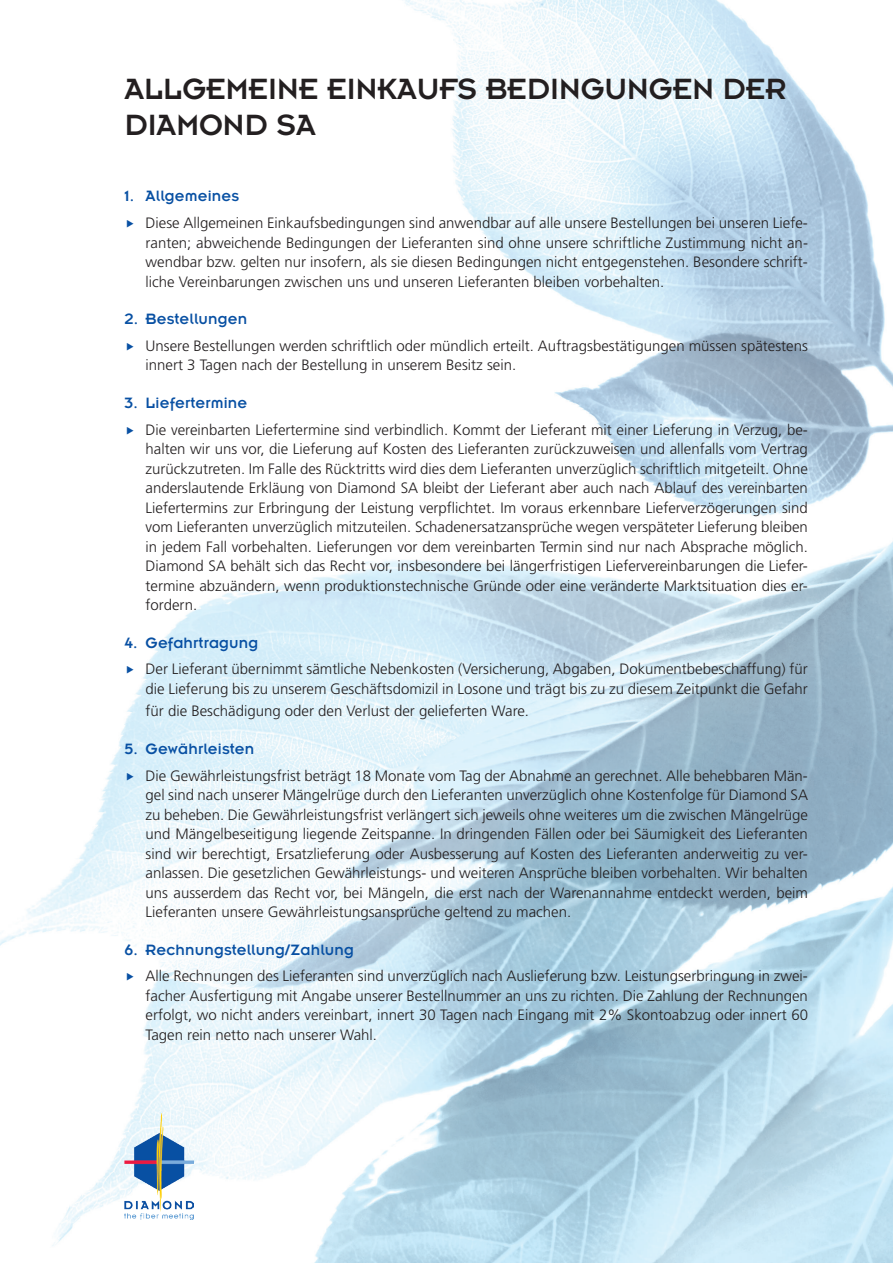
<style>
.page{position:relative;width:893px;height:1263px;background:#fff}
.page>*{position:absolute;margin:0;border:0;box-sizing:border-box;transform-origin:0 0}
.t1{font:32.25px/36px "Insignia";color:#231f20}
.t2{font:16.5px "Insignia";letter-spacing:.01em;color:#0850a3}
.t3{font:300 15px/19.5px "Frutiger LT Std";color:#231f20;text-align:justify}
</style>
<div class="page">
<img style="left:0;top:0;width:893px;height:1263px">
<img style="left:124px;top:1114px;width:69px;height:106px">
<svg style="left:127px;top:220px;width:6px;height:7px"></svg>
<svg style="left:127px;top:343px;width:6px;height:7px"></svg>
<svg style="left:127px;top:426px;width:6px;height:8px"></svg>
<svg style="left:127px;top:666px;width:6px;height:8px"></svg>
<svg style="left:127px;top:772px;width:6px;height:8px"></svg>
<svg style="left:127px;top:973px;width:6px;height:8px"></svg>
<h1 class="t1" style="left:124px;top:71px;width:663px">ALLGEMEINE EINKAUFS BEDINGUNGEN DER<br>DIAMOND SA</h1>
<p class="t2" style="left:124px;top:188px;width:116px">1. Allgemeines</p>
<p class="t3" style="left:146px;top:213px;width:664px">Diese Allgemeinen Einkaufsbedingungen sind anwendbar auf alle unsere Bestellungen bei unseren Liefe&shy;ranten; abweichende Bedingungen der Lieferanten sind ohne unsere schriftliche Zustimmung nicht an&shy;wendbar bzw. gelten nur insofern, als sie diesen Bedingungen nicht entgegenstehen. Besondere schrift&shy;liche Vereinbarungen zwischen uns und unseren Lieferanten bleiben vorbehalten.</p>
<p class="t2" style="left:124px;top:310px;width:124px">2. Bestellungen</p>
<p class="t3" style="left:146px;top:336px;width:664px">Unsere Bestellungen werden schriftlich oder mündlich erteilt. Auftragsbestätigungen müssen spätestens innert 3 Tagen nach der Bestellung in unserem Besitz sein.</p>
<p class="t2" style="left:124px;top:394px;width:124px">3. Liefertermine</p>
<p class="t3" style="left:146px;top:420px;width:664px">Die vereinbarten Liefertermine sind verbindlich. Kommt der Lieferant mit einer Lieferung in Verzug, be&shy;halten wir uns vor, die Lieferung auf Kosten des Lieferanten zurückzuweisen und allenfalls vom Vertrag zurückzutreten. Im Falle des Rücktritts wird dies dem Lieferanten unverzüglich schriftlich mitgeteilt. Ohne anderslautende Erkläung von Diamond SA bleibt der Lieferant aber auch nach Ablauf des vereinbarten Liefertermins zur Erbringung der Leistung verpflichtet. Im voraus erkennbare Lieferverzögerungen sind vom Lieferanten unverzüglich mitzuteilen. Schadenersatzansprüche wegen verspäteter Lieferung bleiben in jedem Fall vorbehalten. Lieferungen vor dem vereinbarten Termin sind nur nach Absprache möglich.<br>Diamond SA behält sich das Recht vor, insbesondere bei längerfristigen Liefervereinbarungen die Liefer&shy;termine abzuändern, wenn produktionstechnische Gründe oder eine veränderte Marktsituation dies er&shy;fordern.</p>
<p class="t2" style="left:124px;top:634px;width:135px">4. Gefahrtragung</p>
<p class="t3" style="left:146px;top:660px;width:664px">Der Lieferant übernimmt sämtliche Nebenkosten (Versicherung, Abgaben, Dokumentbebeschaffung) für die Lieferung bis zu unserem Geschäftsdomizil in Losone und trägt bis zu zu diesem Zeitpunkt die Gefahr</p>
<p class="t3" style="left:146px;top:702px;width:385px">für die Beschädigung oder den Verlust der gelieferten Ware.</p>
<p class="t2" style="left:124px;top:740px;width:131px">5. Gewährleisten</p>
<p class="t3" style="left:146px;top:766px;width:664px">Die Gewährleistungsfrist beträgt 18 Monate vom Tag der Abnahme an gerechnet. Alle behebbaren Män&shy;gel sind nach unserer Mängelrüge durch den Lieferanten unverzüglich ohne Kostenfolge für Diamond SA zu beheben. Die Gewährleistungsfrist verlängert sich jeweils ohne weiteres um die zwischen Mängelrüge und Mängelbeseitigung liegende Zeitspanne. In dringenden Fällen oder bei Säumigkeit des Lieferanten sind wir berechtigt, Ersatzlieferung oder Ausbesserung auf Kosten des Lieferanten anderweitig zu ver&shy;anlassen. Die gesetzlichen Gewährleistungs- und weiteren Ansprüche bleiben vorbehalten. Wir behalten uns ausserdem das Recht vor, bei Mängeln, die erst nach der Warenannahme entdeckt werden, beim Lieferanten unsere Gewährleistungsansprüche geltend zu machen.</p>
<p class="t2" style="left:124px;top:941px;width:231px">6. Rechnungstellung/Zahlung</p>
<p class="t3" style="left:146px;top:967px;width:664px">Alle Rechnungen des Lieferanten sind unverzüglich nach Auslieferung bzw. Leistungserbringung in zwei&shy;facher Ausfertigung mit Angabe unserer Bestellnummer an uns zu richten. Die Zahlung der Rechnungen erfolgt, wo nicht anders vereinbart, innert 30 Tagen nach Eingang mit 2% Skontoabzug oder innert 60<br>Tagen rein netto nach unserer Wahl.</p>
</div>
